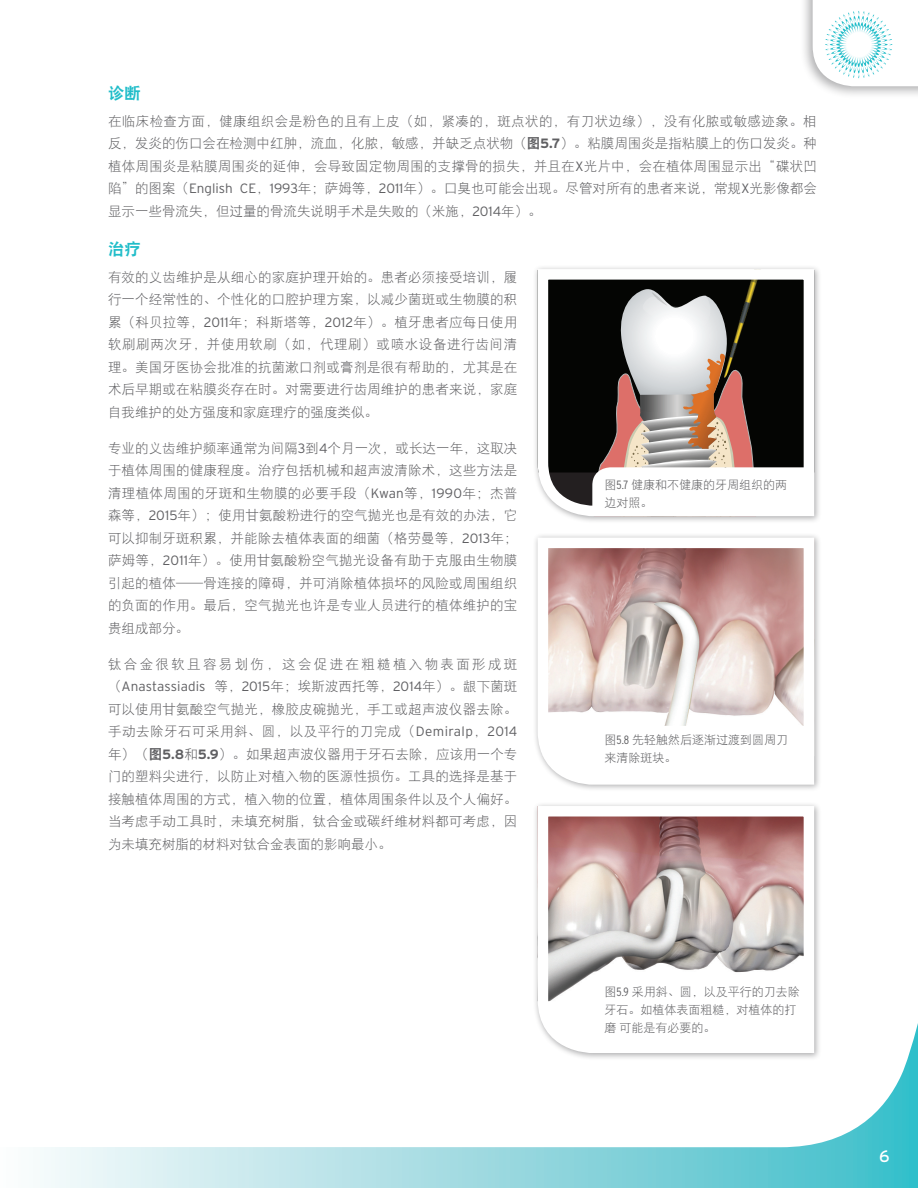
<style>
.page{position:relative;width:918px;height:1188px;background:#fff}
.page>*{position:absolute;margin:0;border:0;box-sizing:border-box;transform-origin:0 0}
.t1{font:16.5px "DFP Hei W9";color:#21bdc9}
.t2{font:16.5px "Interstate";color:#fff}
.t3{font:13.5px/22.5px "DFP Hei W3";letter-spacing:.01em;color:#5f5f62;text-align:justify}
.t4{font:300 13.5px "Interstate";letter-spacing:.005em;color:#5f5f62}
.t5{font:13.5px "DFP Hei W3";letter-spacing:.175em;color:#5f5f62}
.t6{font:12px/18px "DFP Hei W3";color:#5f5f62}
.s1{font-family:"DFP Hei W9"}
.s2{font-family:"Interstate";font-weight:700}
.s3{font-family:"Interstate";font-weight:300}
.s4{font-family:"DFP Hei W3";font-weight:400}
.s5{font-family:"Interstate";font-weight:300;font-stretch:condensed}
</style>
<div class="page">
<svg style="left:40px;top:1023px;width:878px;height:165px"></svg>
<div style="left:800px;top:0;width:118px;height:99px;background:#5f5f62;opacity:.5"></div>
<svg style="left:813px;top:0;width:105px;height:86px"></svg>
<svg style="left:535px;top:535px;width:284px;height:254px"></svg>
<svg style="left:592px;top:726px;width:218px;height:52px"></svg>
<div style="left:533px;top:801px;width:289px;height:260px;background:#f8f8f8"></div>
<svg style="left:532px;top:805px;width:287px;height:253px"></svg>
<svg style="left:592px;top:979px;width:218px;height:68px"></svg>
<svg style="left:535px;top:267px;width:284px;height:254px"></svg>
<svg style="left:590px;top:289px;width:220px;height:232px"></svg>
<p class="t1" style="left:108px;top:84px;width:34px">诊断</p>
<p class="t3" style="left:108px;top:110px;width:711px">在临床检查方面，健康组织会是粉色的且有上皮（如，紧凑的，斑点状的，有刀状边缘），没有化脓或敏感迹象。相反，发炎的伤口会在检测中红肿，流血，化脓，敏感，并缺乏点状物（<span class="s1">图</span><span class="s2">5.7</span>）。粘膜周围炎是指粘膜上的伤口发炎。种植体周围炎是粘膜周围炎的延伸，会导致固定物周围的支撑骨的损失，并且在<span class="s3">X</span>光片中，会在植体周围显示出“碟状凹陷”的图案（<span class="s3">English CE</span>，<span class="s3">1993</span>年；萨姆等，<span class="s3">2011</span>年）。口臭也可能会出现。尽管对所有的患者来说，常规<span class="s3">X</span>光影像都会显示一些骨流失，但过量的骨流失说明手术是失败的（米施，<span class="s3">2014</span>年）。</p>
<p class="t1" style="left:108px;top:240px;width:34px">治疗</p>
<p class="t3" style="left:108px;top:266px;width:411px">有效的义齿维护是从细心的家庭护理开始的。患者必须接受培训，履行一个经常性的、个性化的口腔护理方案，以减少菌斑或生物膜的积累（科贝拉等，<span class="s3">2011</span>年；科斯塔等，<span class="s3">2012</span>年）。植牙患者应每日使用软刷刷两次牙，并使用软刷（如，代理刷）或喷水设备进行齿间清理。美国牙医协会批准的抗菌漱口剂或膏剂是很有帮助的，尤其是在术后早期或在粘膜炎存在时。对需要进行齿周维护的患者来说，家庭自我维护的处方强度和家庭理疗的强度类似。</p>
<p class="t3" style="left:108px;top:437px;width:411px">专业的义齿维护频率通常为间隔<span class="s3">3</span>到<span class="s3">4</span>个月一次，或长达一年，这取决于植体周围的健康程度。治疗包括机械和超声波清除术，这些方法是清理植体周围的牙斑和生物膜的必要手段（<span class="s3">Kwan</span>等，<span class="s3">1990</span>年；杰普森等，<span class="s3">2015</span>年）；使用甘氨酸粉进行的空气抛光也是有效的办法，它可以抑制牙斑积累，并能除去植体表面的细菌（格劳曼等，<span class="s3">2013</span>年；萨姆等，<span class="s3">2011</span>年）。使用甘氨酸粉空气抛光设备有助于克服由生物膜引起的植体—骨连接的障碍，并可消除植体损坏的风险或周围组织的负面的作用。最后，空气抛光也许是专业人员进行的植体维护的宝贵组成部分。</p>
<p class="t5" style="left:108px;top:657px;width:411px">钛合金很软且容易划伤，这会促进在粗糙植入物表面形成斑</p>
<p class="t4" style="left:108px;top:678px;width:411px"><span class="s4">（</span>Anastassiadis <span class="s4">等，</span>2015<span class="s4">年；埃斯波西托等，</span>2014<span class="s4">年）。龈下菌斑</span></p>
<p class="t3" style="left:108px;top:698px;width:411px">可以使用甘氨酸空气抛光，橡胶皮碗抛光，手工或超声波仪器去除。手动去除牙石可采用斜、圆，以及平行的刀完成（<span class="s3">Demiralp</span>，<span class="s3">2014</span>年）（<span class="s1">图</span><span class="s2">5.8</span>和<span class="s2">5.9</span>）。如果超声波仪器用于牙石去除，应该用一个专门的塑料尖进行，以防止对植入物的医源性损伤。工具的选择是基于接触植体周围的方式，植入物的位置，植体周围条件以及个人偏好。当考虑手动工具时，未填充树脂，钛合金或碳纤维材料都可考虑，因为未填充树脂的材料对钛合金表面的影响最小。</p>
<p class="t6" style="left:605px;top:475px;width:184px">图<span class="s5">5.7</span> 健康和不健康的牙周组织的两边对照。</p>
<p class="t6" style="left:605px;top:731px;width:185px">图<span class="s5">5.8</span> 先轻触然后逐渐过渡到圆周刀来清除斑块。</p>
<p class="t6" style="left:605px;top:982px;width:197px">图<span class="s5">5.9</span> 采用斜、圆，以及平行的刀去除牙石。如植体表面粗糙，对植体的打磨可能是有必要的。</p>
<p class="t2" style="left:879px;top:1147px;width:12px">6</p>
</div>
